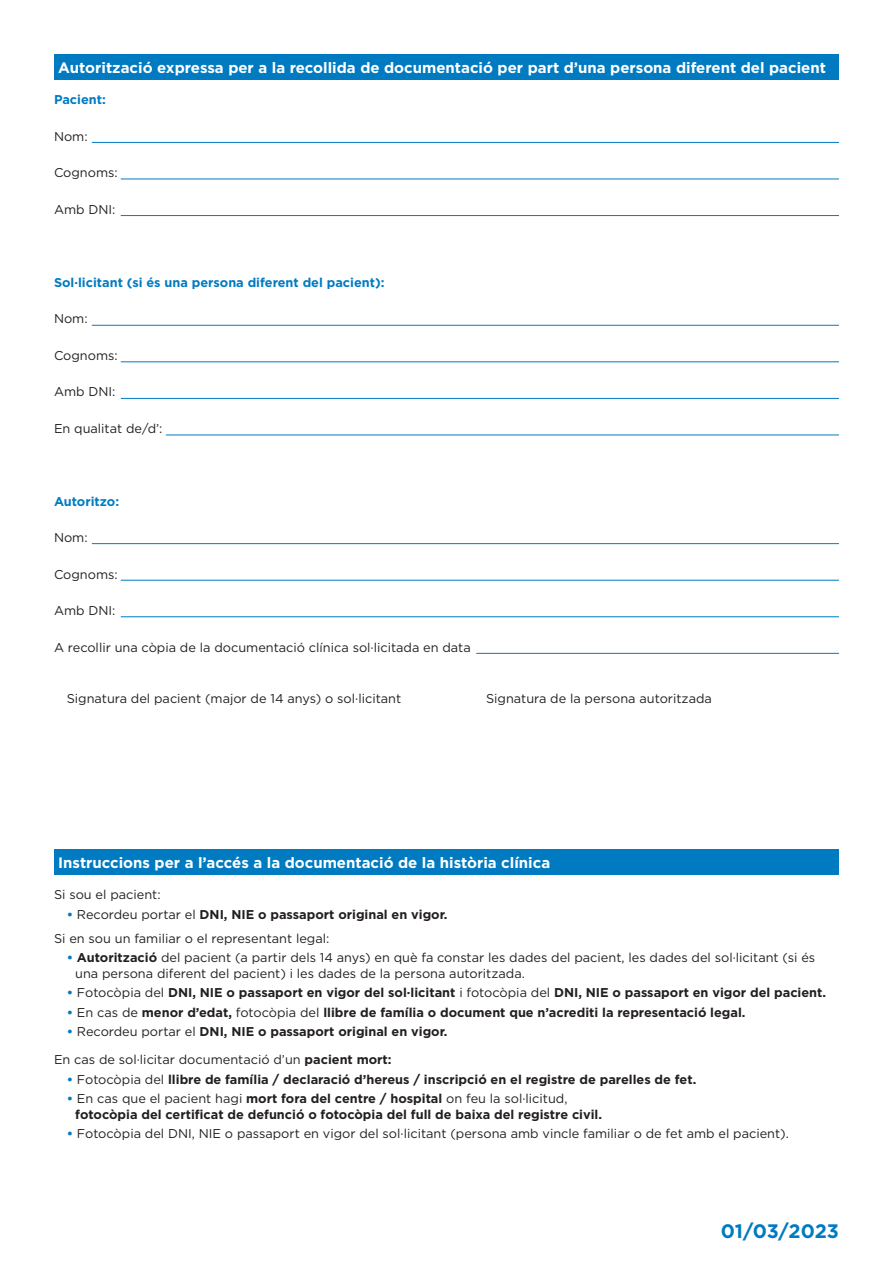
<style>
.page{position:relative;width:893px;height:1263px;background:#fff}
.page>*{position:absolute;margin:0;border:0;box-sizing:border-box;transform-origin:0 0}
.t1{font:700 19.5px "Gotham";letter-spacing:-.005em;color:#007bc2}
.t2{font:700 15px "Gotham";color:#fff}
.t3{font:12.75px/23.9px "Gotham";color:#231f20}
.t4{font:700 12.75px/15.3px "Gotham";color:#231f20}
.t5{font:700 12.75px "Gotham";color:#007bc2}
.s1{font-weight:700;color:#007bc2}
.s2{font-weight:700}
.s3{color:#007bc2}
.s4{font-weight:400}
</style>
<div class="page">
<div style="left:54px;top:54px;width:785px;height:26px;background:#007bc2"></div>
<div style="left:54px;top:849px;width:785px;height:26px;background:#007bc2"></div>
<hr style="left:92px;top:142px;width:747px;height:1px;background:#007bc2">
<hr style="left:92px;top:325px;width:747px;height:1px;background:#007bc2">
<hr style="left:92px;top:543px;width:747px;height:1px;background:#007bc2">
<hr style="left:121px;top:179px;width:718px;height:1px;background:#007bc2">
<hr style="left:121px;top:361px;width:718px;height:1px;background:#007bc2">
<hr style="left:121px;top:580px;width:718px;height:1px;background:#007bc2">
<hr style="left:121px;top:215px;width:718px;height:1px;background:#007bc2">
<hr style="left:121px;top:398px;width:718px;height:1px;background:#007bc2">
<hr style="left:121px;top:616px;width:718px;height:1px;background:#007bc2">
<hr style="left:476px;top:653px;width:363px;height:1px;background:#007bc2">
<hr style="left:166px;top:435px;width:673px;height:1px;background:#007bc2">
<p class="t2" style="left:58px;top:58px;width:769px">Autorització expressa per a la recollida de documentació per part d’una persona diferent del pacient</p>
<p class="t5" style="left:54px;top:91px;width:53px">Pacient:</p>
<p class="t3" style="left:54px;top:124px;width:35px">Nom:</p>
<p class="t3" style="left:54px;top:161px;width:65px">Cognoms:</p>
<p class="t3" style="left:54px;top:197px;width:63px">Amb DNI:</p>
<p class="t5" style="left:54px;top:274px;width:332px">Sol·licitant (si és una persona diferent del pacient):</p>
<p class="t3" style="left:54px;top:307px;width:35px">Nom:</p>
<p class="t3" style="left:54px;top:343px;width:65px">Cognoms:</p>
<p class="t3" style="left:54px;top:380px;width:63px">Amb DNI:</p>
<p class="t3" style="left:54px;top:416px;width:110px">En qualitat de/d’:</p>
<p class="t5" style="left:54px;top:493px;width:67px">Autoritzo:</p>
<p class="t3" style="left:54px;top:526px;width:35px">Nom:</p>
<p class="t3" style="left:54px;top:562px;width:65px">Cognoms:</p>
<p class="t3" style="left:54px;top:599px;width:63px">Amb DNI:</p>
<p class="t3" style="left:54px;top:635px;width:418px">A recollir una còpia de la documentació clínica sol·licitada en data</p>
<p class="t3" style="left:67px;top:686px;width:336px">Signatura del pacient (major de 14 anys) o sol·licitant</p>
<p class="t3" style="left:486px;top:686px;width:227px">Signatura de la persona autoritzada</p>
<p class="t2" style="left:58px;top:853px;width:493px">Instruccions per a l’accés a la documentació de la història clínica</p>
<p class="t3" style="left:54px;top:883px;width:108px">Si sou el pacient:</p>
<p class="t3" style="left:54px;top:902px;width:395px;text-indent:13px"><span class="s1">•</span> Recordeu portar el <span class="s2">DNI, NIE o passaport original en vigor.<br></span>Si en sou un familiar o el representant legal:</p>
<p class="t3" style="left:75px;top:950px;width:741px;line-height:15.3px;text-indent:-9px"><span class="s1">•</span> <span class="s2">Autorització</span> del pacient (a partir dels 14 anys) en què fa constar les dades del pacient, les dades del sol·licitant (si és una persona diferent del pacient) i les dades de la persona autoritzada.</p>
<p class="t4" style="left:67px;top:985px;width:761px"><span class="s3">•</span> <span class="s4">Fotocòpia del</span> DNI, NIE o passaport en vigor del sol·licitant <span class="s4">i fotocòpia del</span> DNI, NIE o passaport en vigor del pacient.</p>
<p class="t4" style="left:67px;top:1004px;width:680px"><span class="s3">•</span> <span class="s4">En cas de</span> menor d’edat, <span class="s4">fotocòpia del</span> llibre de família o document que n’acrediti la representació legal.</p>
<p class="t3" style="left:54px;top:1017px;width:395px;line-height:28px;text-indent:13px"><span class="s1">•</span> Recordeu portar el <span class="s2">DNI, NIE o passaport original en vigor.<br></span>En cas de sol·licitar documentació d’un <span class="s2">pacient mort:</span></p>
<p class="t4" style="left:67px;top:1071px;width:631px"><span class="s3">•</span> <span class="s4">Fotocòpia del</span> llibre de família / declaració d’hereus / inscripció en el registre de parelles de fet.</p>
<p class="t4" style="left:75px;top:1091px;width:528px;text-indent:-9px"><span class="s3">•</span> <span class="s4">En cas que el pacient hagi</span> mort fora del centre / hospital <span class="s4">on feu la sol·licitud, </span>fotocòpia del certificat de defunció o fotocòpia del full de baixa del registre civil.</p>
<p class="t3" style="left:67px;top:1121px;width:724px"><span class="s1">•</span> Fotocòpia del DNI, NIE o passaport en vigor del sol·licitant (persona amb vincle familiar o de fet amb el pacient).</p>
<h1 class="t1" style="left:721px;top:1218px;width:120px">01/03/2023</h1>
</div>
